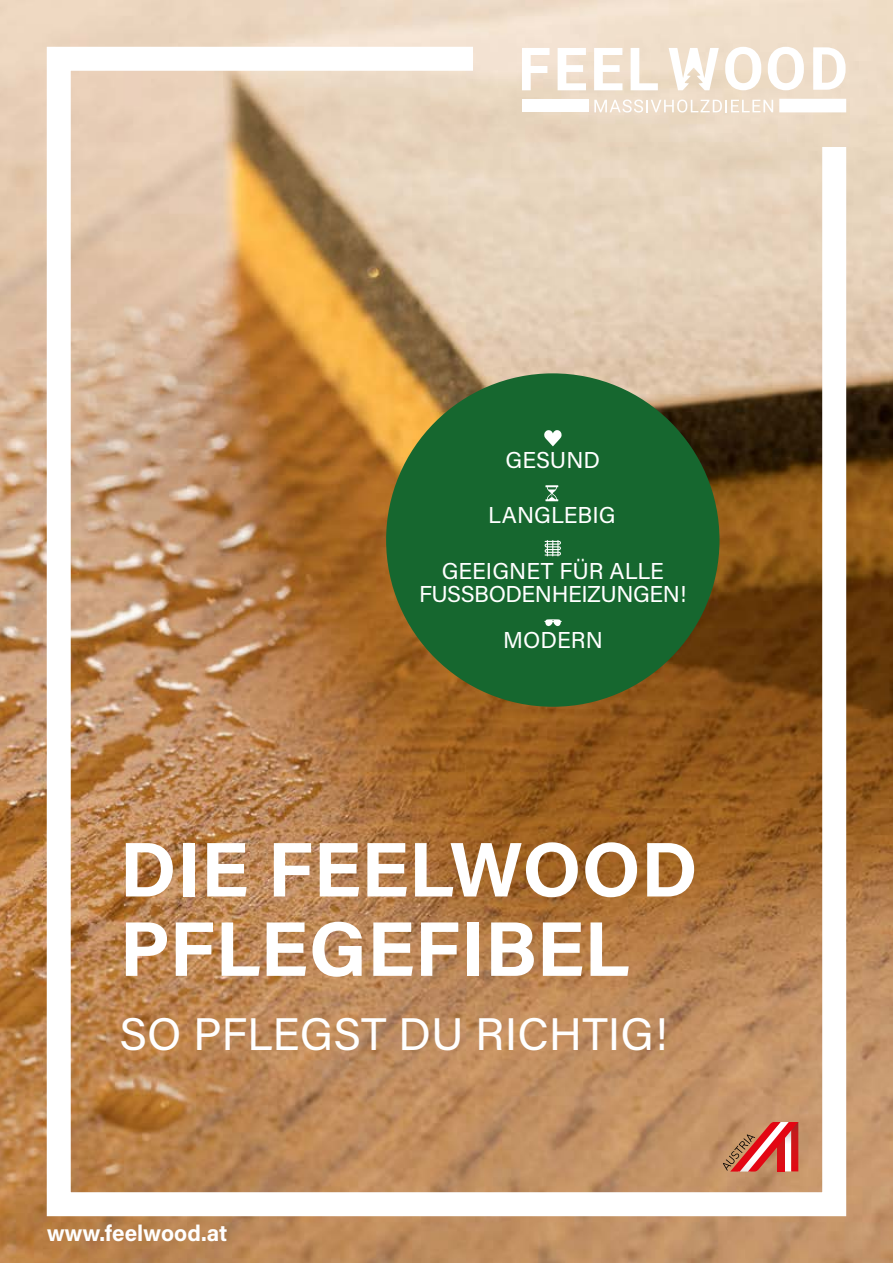
<style>
.page{position:relative;width:893px;height:1263px;background:#fff}
.page>*{position:absolute;margin:0;border:0;box-sizing:border-box;transform-origin:0 0}
.t1{font:700 77.55px/79.3px "Acumin Pro";color:#fff}
.t2{font:45.6px "Acumin Pro";color:#fff}
.t3{font:22.95px/23.5px "Acumin Pro";color:#fff;text-align:center}
.t4{font:700 22.5px "Acumin Pro";letter-spacing:-.005em;color:#fff}
</style>
<div class="page">
<img style="left:0;top:0;width:893px;height:1263px">
<svg style="left:723px;top:1122px;width:75px;height:49px;background:#d16b5d"></svg>
<img style="left:473px;top:0;width:420px;height:147px">
<div style="left:386px;top:373px;width:333px;height:334px;background:#16672f;border-radius:50%"></div>
<svg style="left:544px;top:430px;width:18px;height:16px"></svg>
<svg style="left:545px;top:485px;width:13px;height:16px"></svg>
<svg style="left:544px;top:619px;width:18px;height:7px"></svg>
<svg style="left:545px;top:540px;width:16px;height:16px"></svg>
<div style="left:779px;top:99px;width:67px;height:13px;background:#fff"></div>
<svg style="left:594px;top:100px;width:179px;height:13px"></svg>
<div style="left:522px;top:99px;width:67px;height:13px;background:#fff"></div>
<svg style="left:522px;top:48px;width:28px;height:42px"></svg>
<svg style="left:558px;top:48px;width:28px;height:42px"></svg>
<svg style="left:594px;top:48px;width:28px;height:42px"></svg>
<svg style="left:631px;top:48px;width:27px;height:42px"></svg>
<svg style="left:768px;top:47px;width:36px;height:43px"></svg>
<svg style="left:813px;top:47px;width:33px;height:43px"></svg>
<svg style="left:725px;top:47px;width:36px;height:43px"></svg>
<svg style="left:669px;top:48px;width:50px;height:42px"></svg>
<p class="t3" style="left:506px;top:447px;width:96px">GESUND</p>
<p class="t3" style="left:488px;top:502px;width:129px">LANGLEBIG</p>
<p class="t3" style="left:419px;top:558px;width:269px">GEEIGNET FÜR ALLE<br>FUSSBODENHEIZUNGEN!</p>
<p class="t3" style="left:503px;top:627px;width:101px">MODERN</p>
<h1 class="t1" style="left:120px;top:826px;width:580px">DIE FEELWOOD<br>PFLEGEFIBEL</h1>
<h2 class="t2" style="left:120px;top:1002px;width:549px">SO PFLEGST DU RICHTIG!</h2>
<p class="t4" style="left:47px;top:1217px;width:182px">www.feelwood.at</p>
</div>
